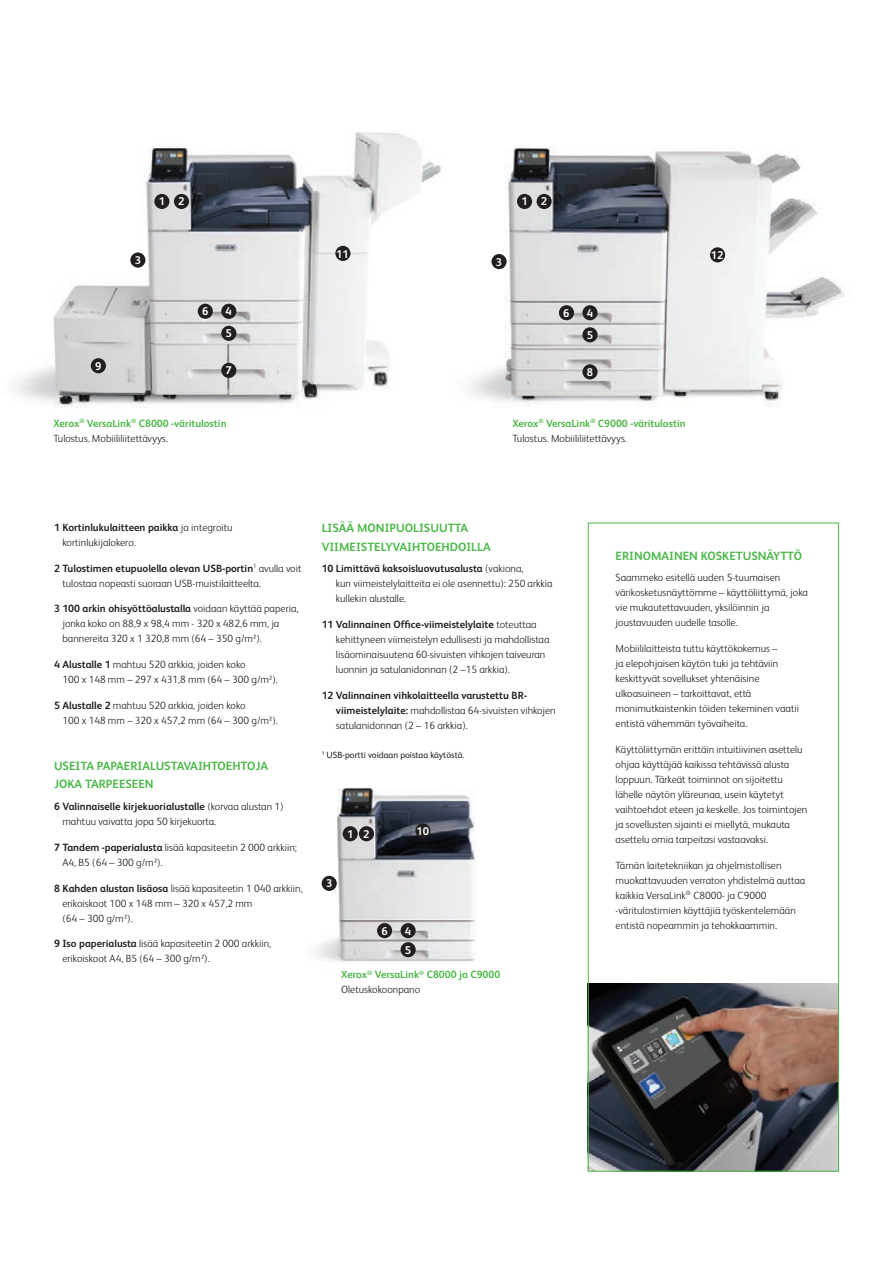
<style>
.page{position:relative;width:893px;height:1263px;background:#fff}
.page>*{position:absolute;margin:0;border:0;box-sizing:border-box;transform-origin:0 0}
.t1{font:700 12px/18.8px "Xerox Sans";color:#4cb848}
.t2{font:700 11.25px/22px "Xerox Sans";color:#fff}
.t3{font:300 10.5px/15px "Xerox Sans";color:#231f20}
.t4{font:700 10.5px/15px "Xerox Sans";color:#4cb848}
.t5{font:9px "Xerox Sans";color:#231f20}
.s1{font-weight:300;color:#231f20}
.s2{font-weight:700}
</style>
<div class="page">
<img style="left:590px;top:983px;width:247px;height:186px">
<div style="left:588px;top:523px;width:251px;height:648px;border:1px solid #4cb848"></div>
<img style="left:16px;top:131px;width:426px;height:277px">
<div style="left:154px;top:194px;width:15px;height:15px;background:#231f20;border-radius:50%"></div>
<div style="left:174px;top:194px;width:15px;height:15px;background:#231f20;border-radius:50%"></div>
<div style="left:130px;top:252px;width:15px;height:16px;background:#231f20;border-radius:50%"></div>
<div style="left:335px;top:246px;width:15px;height:15px;background:#231f20;border-radius:50%"></div>
<div style="left:91px;top:358px;width:15px;height:15px;background:#231f20;border-radius:50%"></div>
<div style="left:221px;top:304px;width:15px;height:15px;background:#231f20;border-radius:50%"></div>
<div style="left:198px;top:304px;width:15px;height:15px;background:#231f20;border-radius:50%"></div>
<div style="left:221px;top:326px;width:15px;height:15px;background:#231f20;border-radius:50%"></div>
<div style="left:221px;top:363px;width:15px;height:15px;background:#231f20;border-radius:50%"></div>
<img style="left:470px;top:147px;width:374px;height:260px">
<div style="left:517px;top:194px;width:15px;height:15px;background:#231f20;border-radius:50%"></div>
<div style="left:537px;top:194px;width:15px;height:15px;background:#231f20;border-radius:50%"></div>
<div style="left:491px;top:254px;width:16px;height:15px;background:#231f20;border-radius:50%"></div>
<div style="left:710px;top:247px;width:15px;height:15px;background:#231f20;border-radius:50%"></div>
<div style="left:582px;top:305px;width:16px;height:15px;background:#231f20;border-radius:50%"></div>
<div style="left:559px;top:305px;width:15px;height:15px;background:#231f20;border-radius:50%"></div>
<div style="left:582px;top:327px;width:16px;height:15px;background:#231f20;border-radius:50%"></div>
<div style="left:582px;top:364px;width:16px;height:15px;background:#231f20;border-radius:50%"></div>
<img style="left:316px;top:787px;width:160px;height:175px">
<div style="left:343px;top:826px;width:15px;height:15px;background:#231f20;border-radius:50%"></div>
<div style="left:359px;top:826px;width:15px;height:15px;background:#231f20;border-radius:50%"></div>
<div style="left:322px;top:876px;width:15px;height:15px;background:#231f20;border-radius:50%"></div>
<div style="left:415px;top:823px;width:15px;height:15px;background:#231f20;border-radius:50%"></div>
<div style="left:401px;top:923px;width:15px;height:15px;background:#231f20;border-radius:50%"></div>
<div style="left:377px;top:923px;width:15px;height:15px;background:#231f20;border-radius:50%"></div>
<div style="left:401px;top:942px;width:15px;height:15px;background:#231f20;border-radius:50%"></div>
<p class="t2" style="left:159px;top:190px;width:27px">1 2</p>
<p class="t2" style="left:521px;top:190px;width:27px">1 2</p>
<p class="t2" style="left:135px;top:249px;width:8px">3</p>
<p class="t2" style="left:336px;top:242px;width:14px">11</p>
<p class="t2" style="left:496px;top:250px;width:8px">3</p>
<p class="t2" style="left:711px;top:244px;width:14px">12</p>
<p class="t2" style="left:95px;top:354px;width:8px">9</p>
<p class="t2" style="left:202px;top:300px;width:8px">6</p>
<p class="t2" style="left:226px;top:300px;width:8px">4<br>5</p>
<p class="t2" style="left:226px;top:359px;width:8px">7</p>
<p class="t2" style="left:563px;top:301px;width:8px">6</p>
<p class="t2" style="left:587px;top:301px;width:8px">4<br>5</p>
<p class="t2" style="left:587px;top:360px;width:8px">8</p>
<p class="t4" style="left:53px;top:415px;width:175px">Xerox<sup>®</sup> VersaLink<sup>®</sup> C8000 -väritulostin<br><span class="s1">Tulostus. Mobiililiitettävyys.</span></p>
<p class="t4" style="left:512px;top:415px;width:175px">Xerox<sup>®</sup> VersaLink<sup>®</sup> C9000 -väritulostin<br><span class="s1">Tulostus. Mobiililiitettävyys.</span></p>
<p class="t3" style="left:62px;top:519px;width:172px;text-indent:-8px"><span class="s2">1 Kortinlukulaitteen paikka</span> ja integroitu kortinlukijalokero.</p>
<p class="t3" style="left:62px;top:560px;width:241px;text-indent:-8px"><span class="s2">2 Tulostimen etupuolella olevan USB-portin</span><sup>1</sup> avulla voit tulostaa nopeasti suoraan USB-muistilaitteelta.</p>
<p class="t3" style="left:62px;top:601px;width:238px;text-indent:-8px"><span class="s2">3 100 arkin ohisyöttöalustalla</span> voidaan käyttää paperia, jonka koko on 88,9 x 98,4 mm - 320 x 482,6 mm, ja bannereita 320 x 1 320,8 mm (64 – 350 g/m²).</p>
<p class="t3" style="left:62px;top:657px;width:217px;text-indent:-8px"><span class="s2">4 Alustalle 1</span> mahtuu 520 arkkia, joiden koko<br>100 x 148 mm – 297 x 431,8 mm (64 – 300 g/m²).</p>
<p class="t3" style="left:62px;top:697px;width:217px;text-indent:-8px"><span class="s2">5 Alustalle 2</span> mahtuu 520 arkkia, joiden koko<br>100 x 148 mm – 320 x 457,2 mm (64 – 300 g/m²).</p>
<p class="t1" style="left:54px;top:756px;width:216px">USEITA PAPAERIALUSTAVAIHTOEHTOJA<br>JOKA TARPEESEEN</p>
<p class="t3" style="left:62px;top:798px;width:223px;text-indent:-8px"><span class="s2">6 Valinnaiselle kirjekuorialustalle</span> (korvaa alustan 1) mahtuu vaivatta jopa 50 kirjekuorta.</p>
<p class="t3" style="left:62px;top:839px;width:236px;text-indent:-8px"><span class="s2">7 Tandem -paperialusta</span> lisää kapasiteetin 2 000 arkkiin;<br>A4, B5 (64 – 300 g/m²).</p>
<p class="t3" style="left:62px;top:880px;width:242px;text-indent:-8px"><span class="s2">8 Kahden alustan lisäosa</span> lisää kapasiteetin 1 040 arkkiin, erikoiskoot 100 x 148 mm – 320 x 457,2 mm<br>(64 – 300 g/m²).</p>
<p class="t3" style="left:62px;top:936px;width:210px;text-indent:-8px"><span class="s2">9 Iso paperialusta</span> lisää kapasiteetin 2 000 arkkiin, erikoiskoot A4, B5 (64 – 300 g/m²).</p>
<p class="t1" style="left:322px;top:518px;width:171px">LISÄÄ MONIPUOLISUUTTA<br>VIIMEISTELYVAIHTOEHDOILLA</p>
<p class="t3" style="left:336px;top:560px;width:218px;text-indent:-14px"><span class="s2">10 Limittävä kaksoisluovutusalusta</span> (vakiona,<br>kun viimeistelylaitteita ei ole asennettu): 250 arkkia kullekin alustalle.</p>
<p class="t3" style="left:336px;top:616px;width:215px;text-indent:-14px"><span class="s2">11 Valinnainen Office-viimeistelylaite</span> toteuttaa kehittyneen viimeistelyn edullisesti ja mahdollistaa lisäominaisuutena 60-sivuisten vihkojen taiveuran luonnin ja satulanidonnan (2 –15 arkkia).</p>
<p class="t3" style="left:336px;top:687px;width:221px;text-indent:-14px"><span class="s2">12 Valinnainen vihkolaitteella varustettu BR&shy;viimeistelylaite:</span> mahdollistaa 64-sivuisten vihkojen satulanidonnan (2 – 16 arkkia).</p>
<p class="t5" style="left:322px;top:749px;width:144px"><sup>1</sup> USB-portti voidaan poistaa käytöstä.</p>
<p class="t2" style="left:347px;top:822px;width:24px">1 2</p>
<p class="t2" style="left:417px;top:820px;width:14px">10</p>
<p class="t2" style="left:326px;top:872px;width:8px">3</p>
<p class="t2" style="left:381px;top:919px;width:8px">6</p>
<p class="t2" style="left:405px;top:921px;width:8px;line-height:19px">4<br>5</p>
<p class="t4" style="left:341px;top:967px;width:161px">Xerox<sup>®</sup> VersaLink<sup>®</sup> C8000 ja C9000<br><span class="s1">Oletuskokoonpano</span></p>
<p class="t1" style="left:616px;top:546px;width:188px">ERINOMAINEN KOSKETUSNÄYTTÖ</p>
<p class="t3" style="left:616px;top:569px;width:194px">Saammeko esitellä uuden 5-tuumaisen värikosketusnäyttömme – käyttöliittymä, joka vie mukautettavuuden, yksilöinnin ja joustavuuden uudelle tasolle.</p>
<p class="t3" style="left:616px;top:640px;width:185px">Mobiililaitteista tuttu käyttökokemus –<br>ja elepohjaisen käytön tuki ja tehtäviin keskittyvät sovellukset yhtenäisine ulkoasuineen – tarkoittavat, että monimutkaistenkin töiden tekeminen vaatii entistä vähemmän työvaiheita.</p>
<p class="t3" style="left:616px;top:741px;width:193px">Käyttöliittymän erittäin intuitiivinen asettelu ohjaa käyttäjää kaikissa tehtävissä alusta loppuun. Tärkeät toiminnot on sijoitettu lähelle näytön yläreunaa, usein käytetyt vaihtoehdot eteen ja keskelle. Jos toimintojen ja sovellusten sijainti ei miellytä, mukauta asettelu omia tarpeitasi vastaavaksi.</p>
<p class="t3" style="left:616px;top:857px;width:191px">Tämän laitetekniikan ja ohjelmistollisen muokattavuuden verraton yhdistelmä auttaa kaikkia VersaLink<sup>®</sup> C8000- ja C9000 -väritulostimien käyttäjiä työskentelemään entistä nopeammin ja tehokkaammin.</p>
</div>
